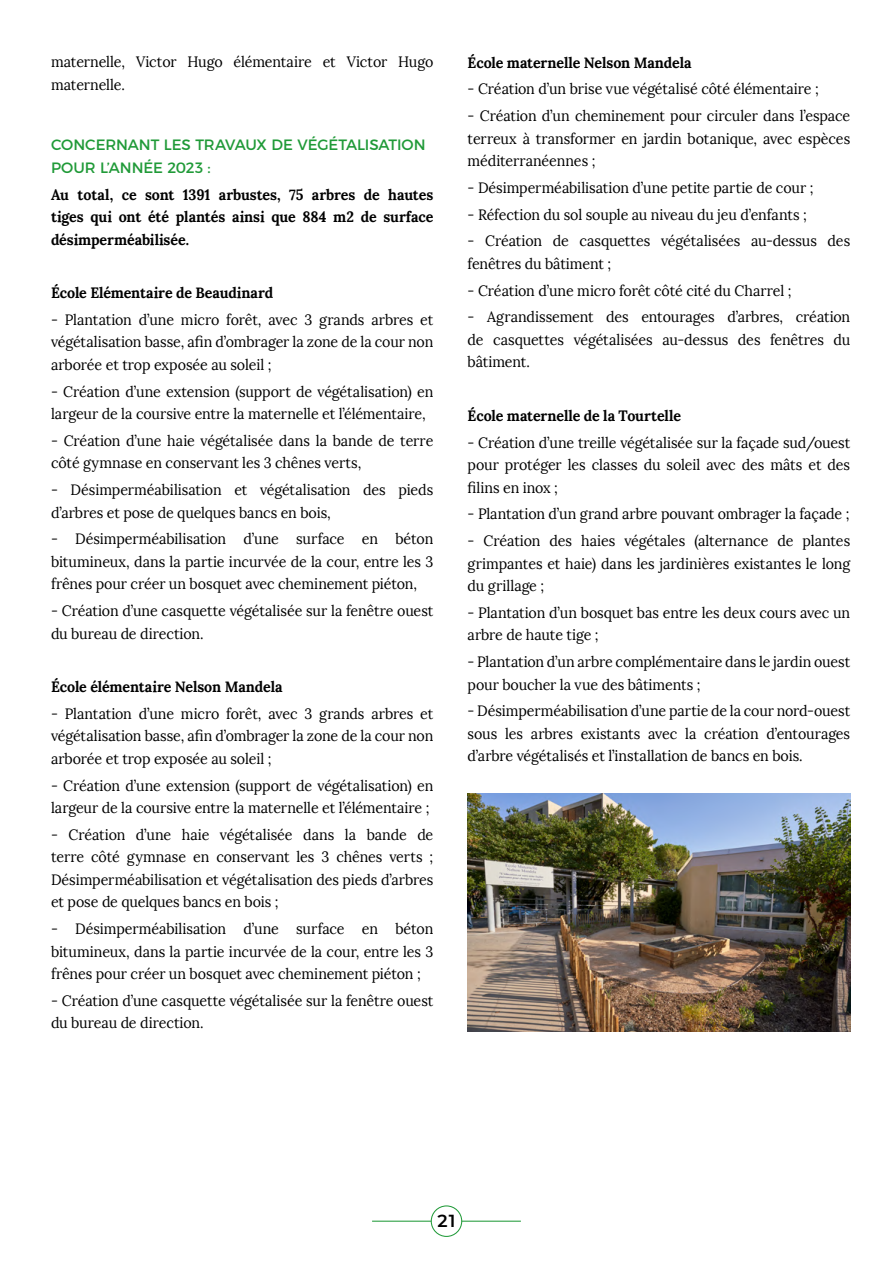
<style>
.page{position:relative;width:893px;height:1263px;background:#fff}
.page>*{position:absolute;margin:0;border:0;box-sizing:border-box;transform-origin:0 0}
.t1{font:600 17.4px "Montserrat";color:#000}
.t2{font:15px/22.5px "Lora";letter-spacing:-.01em;color:#000;scale:.95 1}
.t3{font:700 15px/22.5px "Lora";letter-spacing:-.005em;color:#000;text-align:justify;scale:.95 1}
.t4{font:15px/22.5px "Montserrat";letter-spacing:-.005em;color:#209a38}
</style>
<div class="page">
<hr style="left:372px;top:1221px;width:149px;height:1px;background:#209a38">
<div style="left:431px;top:1206px;width:31px;height:30px;background:#fff;border-radius:50%"></div>
<div style="left:431px;top:1205px;width:31px;height:32px;border:1px solid #209a38;border-radius:50%"></div>
<img style="left:468px;top:793px;width:382px;height:238px">
<p class="t2" style="left:51px;top:51px;width:404px">maternelle, Victor Hugo élémentaire et Victor Hugo maternelle.</p>
<p class="t4" style="left:51px;top:133px;width:376px">CONCERNANT LES TRAVAUX DE VÉGÉTALISATION<br>POUR L’ANNÉE 2023 :</p>
<p class="t3" style="left:51px;top:181px;width:404px">Au total, ce sont 1391 arbustes, 75 arbres de hautes tiges qui ont été plantés ainsi que 884 m2 de surface désimperméabilisée.</p>
<p class="t3" style="left:51px;top:280px;width:235px">École Elémentaire de Beaudinard</p>
<p class="t2" style="left:51px;top:309px;width:404px;text-align:justify">- Plantation d’une micro forêt, avec 3 grands arbres et végétalisation basse, afin d’ombrager la zone de la cour non arborée et trop exposée au soleil ;</p>
<p class="t2" style="left:51px;top:380px;width:404px">- Création d’une extension (support de végétalisation) en largeur de la coursive entre la maternelle et l’élémentaire,</p>
<p class="t2" style="left:51px;top:430px;width:404px">- Création d’une haie végétalisée dans la bande de terre côté gymnase en conservant les 3 chênes verts,</p>
<p class="t2" style="left:51px;top:479px;width:404px">- Désimperméabilisation et végétalisation des pieds d’arbres et pose de quelques bancs en bois,</p>
<p class="t2" style="left:51px;top:528px;width:404px;text-align:justify">- Désimperméabilisation d’une surface en béton bitumineux, dans la partie incurvée de la cour, entre les 3 frênes pour créer un bosquet avec cheminement piéton,</p>
<p class="t2" style="left:51px;top:600px;width:404px">- Création d’une casquette végétalisée sur la fenêtre ouest du bureau de direction.</p>
<p class="t3" style="left:51px;top:674px;width:245px">École élémentaire Nelson Mandela</p>
<p class="t2" style="left:51px;top:703px;width:404px;text-align:justify">- Plantation d’une micro forêt, avec 3 grands arbres et végétalisation basse, afin d’ombrager la zone de la cour non arborée et trop exposée au soleil ;</p>
<p class="t2" style="left:51px;top:774px;width:404px">- Création d’une extension (support de végétalisation) en largeur de la coursive entre la maternelle et l’élémentaire ;</p>
<p class="t2" style="left:51px;top:824px;width:404px;text-align:justify">- Création d’une haie végétalisée dans la bande de terre côté gymnase en conservant les 3 chênes verts ; Désimperméabilisation et végétalisation des pieds d’arbres et pose de quelques bancs en bois ;</p>
<p class="t2" style="left:51px;top:918px;width:404px;text-align:justify">- Désimperméabilisation d’une surface en béton bitumineux, dans la partie incurvée de la cour, entre les 3 frênes pour créer un bosquet avec cheminement piéton ;</p>
<p class="t2" style="left:51px;top:990px;width:404px">- Création d’une casquette végétalisée sur la fenêtre ouest du bureau de direction.</p>
<p class="t3" style="left:468px;top:49px;width:237px">École maternelle Nelson Mandela</p>
<p class="t2" style="left:468px;top:78px;width:371px">- Création d’un brise vue végétalisé côté élémentaire ;</p>
<p class="t2" style="left:468px;top:105px;width:404px;text-align:justify">- Création d’un cheminement pour circuler dans l’espace terreux à transformer en jardin botanique, avec espèces méditerranéennes ;</p>
<p class="t2" style="left:468px;top:177px;width:366px">- Désimperméabilisation d’une petite partie de cour ;</p>
<p class="t2" style="left:468px;top:203px;width:359px">- Réfection du sol souple au niveau du jeu d’enfants ;</p>
<p class="t2" style="left:468px;top:230px;width:404px">- Création de casquettes végétalisées au-dessus des fenêtres du bâtiment ;</p>
<p class="t2" style="left:468px;top:279px;width:343px">- Création d’une micro forêt côté cité du Charrel ;</p>
<p class="t2" style="left:468px;top:306px;width:404px;text-align:justify">- Agrandissement des entourages d’arbres, création de casquettes végétalisées au-dessus des fenêtres du bâtiment.</p>
<p class="t3" style="left:468px;top:403px;width:226px">École maternelle de la Tourtelle</p>
<p class="t2" style="left:468px;top:431px;width:404px;text-align:justify">- Création d’une treille végétalisée sur la façade sud/ouest pour protéger les classes du soleil avec des mâts et des filins en inox ;</p>
<p class="t2" style="left:468px;top:503px;width:404px">- Plantation d’un grand arbre pouvant ombrager la façade ;</p>
<p class="t2" style="left:468px;top:530px;width:404px;text-align:justify">- Création des haies végétales (alternance de plantes grimpantes et haie) dans les jardinières existantes le long du grillage ;</p>
<p class="t2" style="left:468px;top:601px;width:404px">- Plantation d’un bosquet bas entre les deux cours avec un arbre de haute tige ;</p>
<p class="t2" style="left:468px;top:651px;width:404px">- Plantation d’un arbre complémentaire dans le jardin ouest pour boucher la vue des bâtiments ;</p>
<p class="t2" style="left:468px;top:700px;width:404px;text-align:justify">- Désimperméabilisation d’une partie de la cour nord-ouest sous les arbres existants avec la création d’entourages d’arbre végétalisés et l’installation de bancs en bois.</p>
<p class="t1" style="left:438px;top:1208px;width:19px">21</p>
</div>
